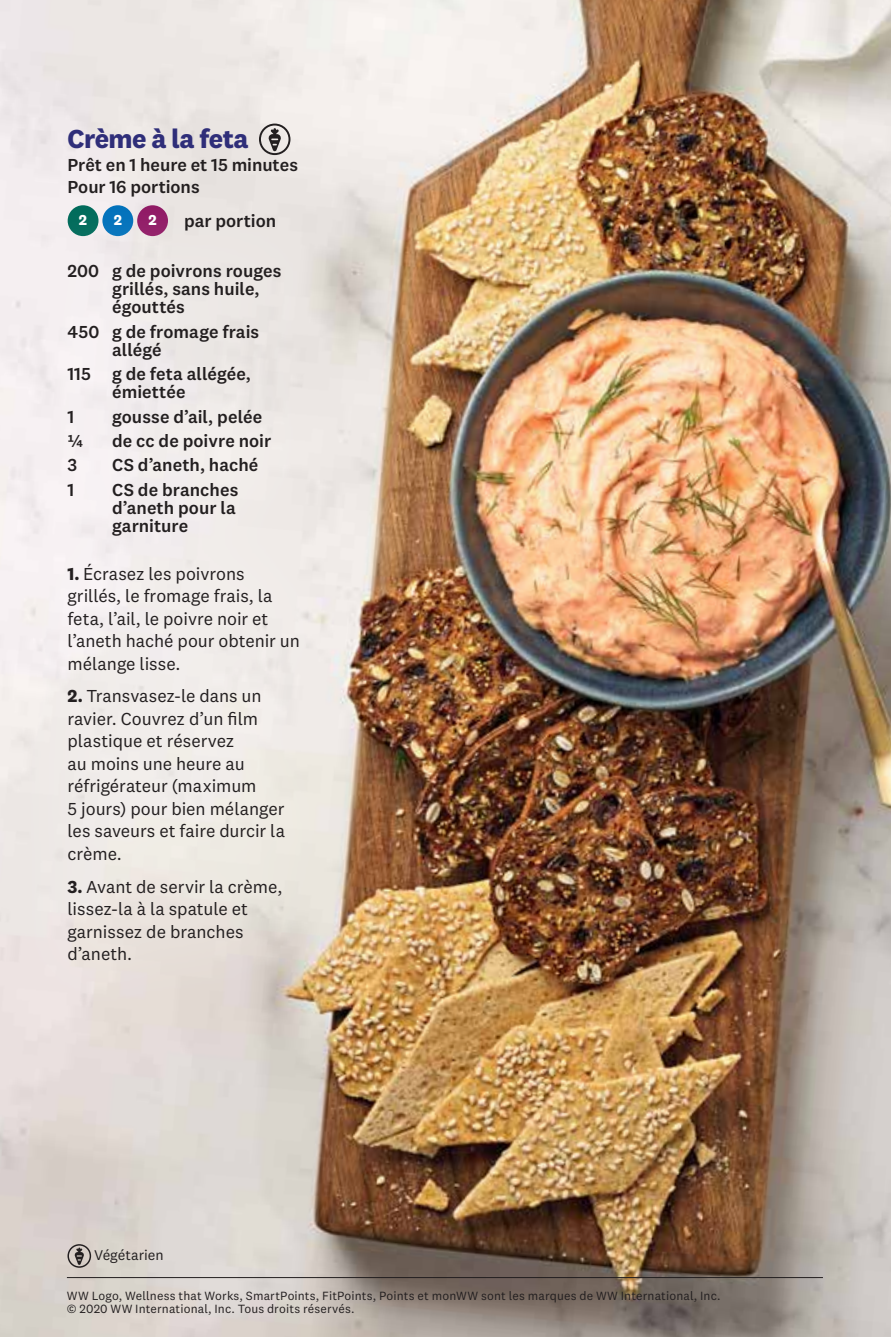
<style>
.page{position:relative;width:891px;height:1337px;background:#fff}
.page>*{position:absolute;margin:0;border:0;box-sizing:border-box;transform-origin:0 0}
.t1{font:700 27px "National 2";letter-spacing:-.02em;color:#2f2e79}
.t2{font:18px/22.5px "National 2";color:#231f20}
.t3{font:500 18px/18px "National 2";color:#231f20}
.t4{font:700 14.85px "National 2";color:#fff}
.t5{font:14.62px "National 2";color:#231f20}
.t6{font:12.38px/13.5px "National 2";letter-spacing:.01em;color:#231f20}
.s1{font-weight:700}
</style>
<div class="page">
<img style="left:0;top:0;width:891px;height:1336px">
<svg style="left:68px;top:1244px;width:23px;height:23px"></svg>
<svg style="left:259px;top:124px;width:31px;height:31px"></svg>
<div style="left:0;top:188px;width:372px;height:849px;background:#fff;opacity:.25"></div>
<hr style="left:67px;top:1277px;width:756px;height:1px;background:#231f20">
<h1 class="t1" style="left:68px;top:122px;width:183px">Crème à la feta</h1>
<p class="t3" style="left:68px;top:153px;width:232px;line-height:22.5px">Prêt en 1 heure et 15 minutes<br>Pour 16 portions</p>
<p class="t4" style="left:79px;top:211px;width:10px">2</p>
<p class="t4" style="left:114px;top:211px;width:10px">2</p>
<p class="t4" style="left:148px;top:211px;width:10px">2</p>
<p class="t3" style="left:112px;top:262px;width:171px;text-indent:-45px">200 g de poivrons rouges grillés, sans huile, égouttés</p>
<p class="t3" style="left:112px;top:322px;width:149px;text-indent:-45px">450 g de fromage frais allégé</p>
<p class="t3" style="left:112px;top:365px;width:140px;text-indent:-45px">115 g de feta allégée, émiettée</p>
<p class="t3" style="left:68px;top:407px;width:8px">1</p>
<p class="t3" style="left:112px;top:407px;width:152px">gousse d’ail, pelée</p>
<p class="t3" style="left:68px;top:431px;width:17px">¼</p>
<p class="t3" style="left:112px;top:431px;width:161px">de cc de poivre noir</p>
<p class="t3" style="left:68px;top:456px;width:11px">3</p>
<p class="t3" style="left:112px;top:456px;width:148px">CS d’aneth, haché</p>
<p class="t3" style="left:68px;top:480px;width:8px">1</p>
<p class="t3" style="left:112px;top:480px;width:128px">CS de branches d’aneth pour la garniture</p>
<p class="t2" style="left:68px;top:562px;width:234px"><span class="s1">1.</span> Écrasez les poivrons grillés, le fromage frais, la feta, l’ail, le poivre noir et l’aneth haché pour obtenir un mélange lisse.</p>
<p class="t2" style="left:68px;top:685px;width:219px"><span class="s1">2.</span> Transvasez-le dans un ravier. Couvrez d’un film plastique et réservez<br>au moins une heure au réfrigérateur (maximum<br>5 jours) pour bien mélanger les saveurs et faire durcir la crème.</p>
<p class="t2" style="left:67px;top:875px;width:216px"><span class="s1">3.</span> Avant de servir la crème, lissez-la à la spatule et garnissez de branches d’aneth.</p>
<p class="t3" style="left:184px;top:212px;width:93px">par portion</p>
<p class="t5" style="left:94px;top:1246px;width:71px">Végétarien</p>
<p class="t6" style="left:67px;top:1288px;width:655px">WW Logo, Wellness that Works, SmartPoints, FitPoints, Points et monWW sont les marques de WW International, Inc. © 2020 WW International, Inc. Tous droits réservés.</p>
</div>
